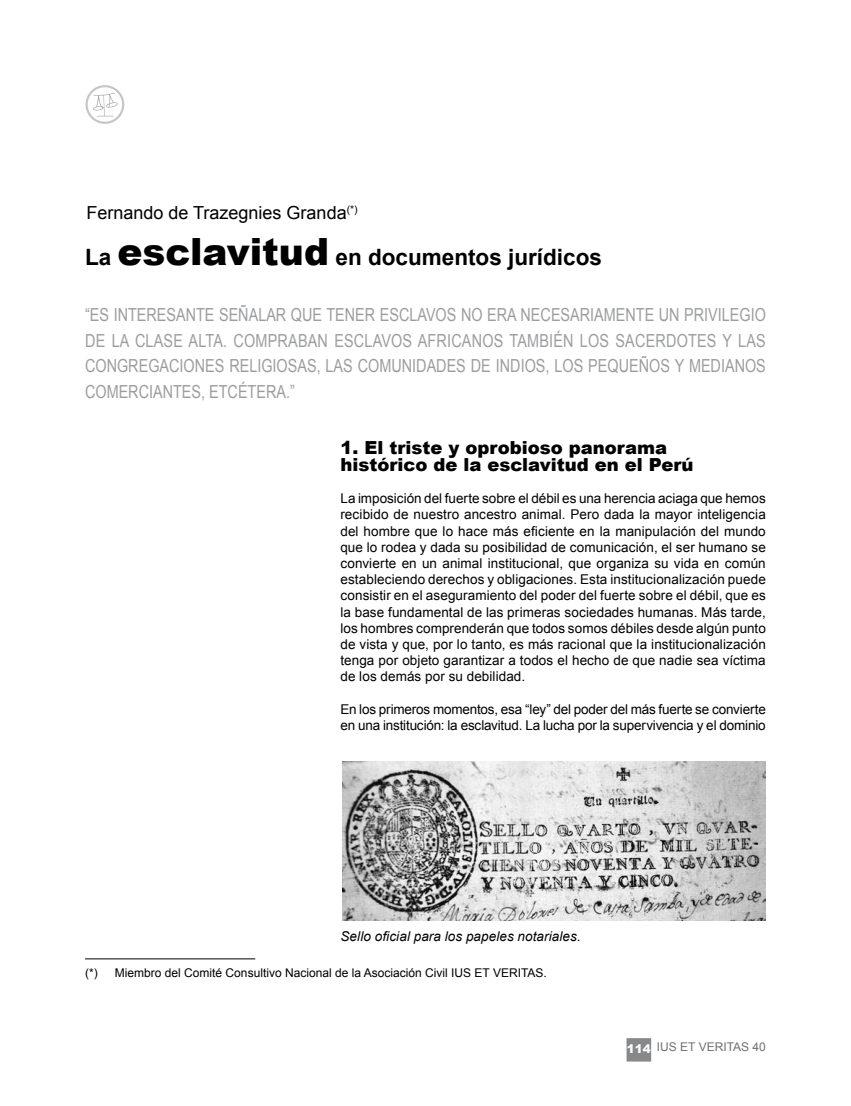
<style>
.page{position:relative;width:851px;height:1106px;background:#fff}
.page>*{position:absolute;margin:0;border:0;box-sizing:border-box;transform-origin:0 0}
.t1{font:700 22.5px "Arial";color:#000}
.t2{font:18px/25.5px "Arial";color:#9c9d9f;scale:.8 1}
.t3{font:900 18px/16.2px "Arial";color:#000}
.t4{font:18px "Arial";color:#000}
.t5{font:13.5px/16.2px "Arial";letter-spacing:.005em;color:#000;text-align:justify}
.t6{font:italic 13.5px "Arial";letter-spacing:.005em;color:#000}
.t7{font:12px "Arial";color:#000}
.t8{font:12px "Arial";color:#707173}
.s1{font-weight:900;font-size:37.5px}
.s2{font-weight:900;color:#fff}
</style>
<div class="page">
<div style="left:626px;top:1038px;width:25px;height:23px;background:#87888a;border:2px solid #87888a"></div>
<svg style="left:85px;top:85px;width:39px;height:39px"></svg>
<hr style="left:85px;top:958px;width:170px;height:1px;background:#000">
<img style="left:342px;top:761px;width:423px;height:159px">
<h2 class="t4" style="left:86px;top:201px;width:273px">Fernando de Trazegnies Granda<sup>(*)</sup></h2>
<h1 class="t1" style="left:85px;top:242px;width:518px">La <span class="s1">esclavitud</span> en documentos jurídicos</h1>
<h2 class="t2" style="left:85px;top:302px;width:848px">“Es interesante señalar que ten er esclavos no era n ecesariamente un privileg io de la clase alta. Comp</h2>
<h2 class="t2" style="left:277px;top:328px;width:611px">raban esclavos af ricanos tamb ién los sac erdotes y las</h2>
<h2 class="t2" style="left:85px;top:353px;width:14px">cong</h2>
<h2 class="t2" style="left:128px;top:353px;width:301px">regacion es relig iosas, las com</h2>
<h2 class="t2" style="left:391px;top:353px;width:469px">un idades de indios, los pequeños y medianos</h2>
<h2 class="t2" style="left:85px;top:379px;width:15px">com</h2>
<h2 class="t2" style="left:119px;top:379px;width:222px">erc iantes, etcétera.”</h2>
<h2 class="t3" style="left:340px;top:439px;width:354px">1. El triste y oprobioso panorama histórico de la esclavitud en el Perú</h2>
<p class="t5" style="left:340px;top:490px;width:427px">La imposición del fuerte sobre el débil es una herencia aciaga que hemos recibido de nuestro ancestro animal. Pero dada la mayor inteligencia del hombre que lo hace más eficiente en la manipulación del mundo que lo rodea y dada su posibilidad de comunicación, el ser humano se convierte en un animal institucional, que organiza su vida en común estableciendo derechos y obligaciones. Esta institucionalización puede consistir en el aseguramiento del poder del fuerte sobre el débil, que es la base fundamental de las primeras sociedades humanas. Más tarde, los hombres comprenderán que todos somos débiles desde algún punto de vista y que, por lo tanto, es más racional que la institucionalización tenga por objeto garantizar a todos el hecho de que nadie sea víctima de los demás por su debilidad.</p>
<p class="t5" style="left:340px;top:701px;width:427px">En los primeros momentos, esa “ley” del poder del más fuerte se convierte en una institución: la esclavitud. La lucha por la supervivencia y el dominio</p>
<p class="t6" style="left:340px;top:927px;width:242px">Sello oficial para los papeles notariales.</p>
<p class="t7" style="left:85px;top:965px;width:14px">(*)</p>
<p class="t7" style="left:115px;top:965px;width:344px">Miembro del Comité Consultivo Nacional de la Asociación Civil IUS</p>
<p class="t7" style="left:474px;top:965px;width:27px">ET VERITAS</p>
<p class="t7" style="left:543px;top:965px;width:5px">.</p>
<p class="t8" style="left:626px;top:1038px;width:141px"><span class="s2">114</span> ius et veritas 40</p>
</div>
